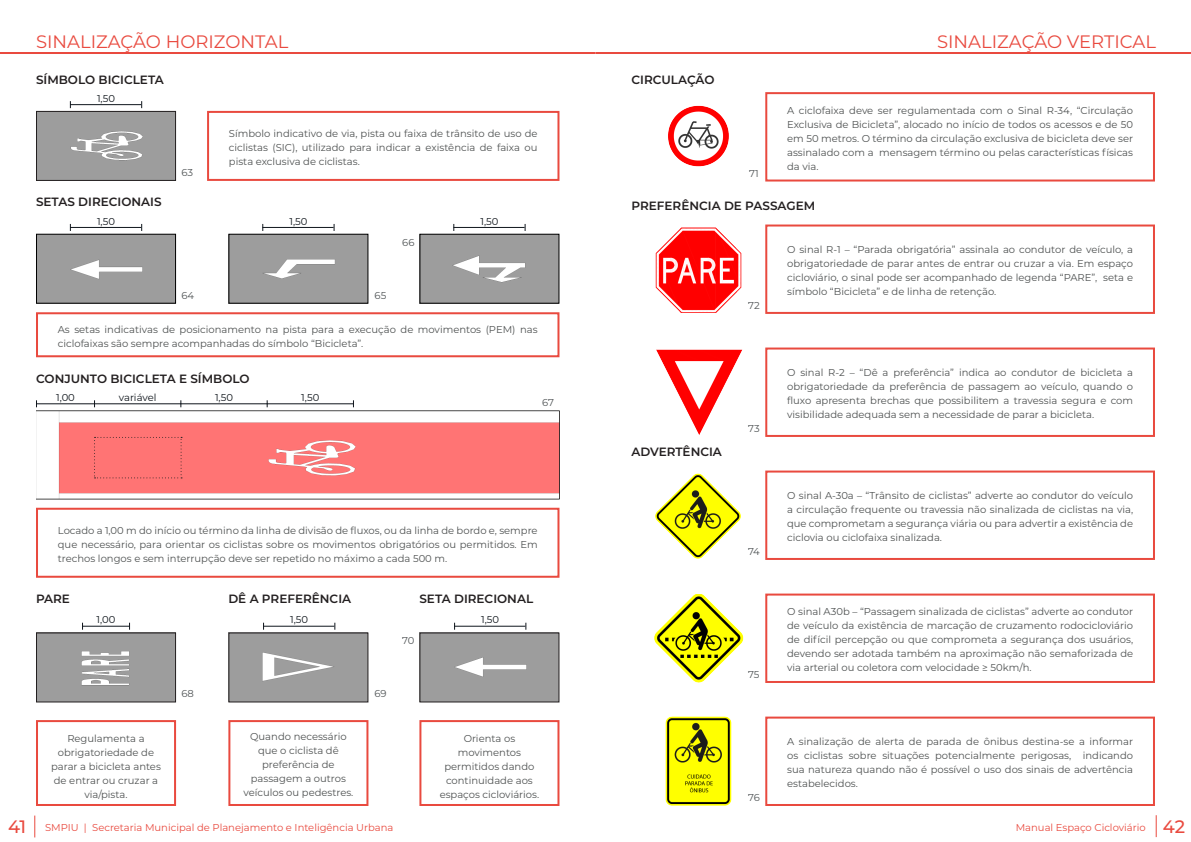
<style>
.page{position:relative;width:1191px;height:842px;background:#fff}
.page>*{position:absolute;margin:0;border:0;box-sizing:border-box;transform-origin:0 0}
.Cabeçalho{font:18px "Montserrat";color:#e94a3f}
.t1{font:500 18px "Montserrat";color:#e94a3f}
.Subtitulo_corpo{font:600 12px "Montserrat";color:#231f20}
.t2{font:10px/14px "Montserrat";color:#4f5252;text-align:justify}
.Rodapé_Texto{font:10px "Montserrat";color:#e94a3f}
.t3{font:10px "Montserrat";color:#0e141a}
.Cotas_Imagens{font:10px "Montserrat";color:#515557}
</style>
<div class="page">
<hr style="left:0;top:52px;width:595px;height:2px;background:#e94a3f">
<svg style="left:34px;top:815px;width:1px;height:22px"></svg>
<div style="left:36px;top:508px;width:523px;height:70px;border:2px solid #e94a3f"></div>
<img style="left:36px;top:411px;width:523px;height:88px">
<div style="left:94px;top:437px;width:88px;height:41px;background:#ff7474"></div>
<hr style="left:267px;top:403px;width:87px;height:1px;background:#0f151c">
<hr style="left:180px;top:403px;width:87px;height:1px;background:#0f151c">
<hr style="left:94px;top:403px;width:87px;height:1px;background:#0f151c">
<hr style="left:36px;top:403px;width:59px;height:1px;background:#0f151c">
<div style="left:36px;top:312px;width:523px;height:45px;border:2px solid #e94a3f"></div>
<div style="left:38px;top:236px;width:136px;height:66px;background:#9d9d9d"></div>
<div style="left:36px;top:234px;width:140px;height:70px;border:1px solid #000"></div>
<hr style="left:70px;top:227px;width:71px;height:1px;background:#0f151c">
<div style="left:230px;top:236px;width:136px;height:66px;background:#9d9d9d"></div>
<div style="left:228px;top:234px;width:140px;height:70px;border:1px solid #000"></div>
<hr style="left:262px;top:227px;width:71px;height:1px;background:#0f151c">
<img style="left:421px;top:236px;width:136px;height:66px">
<div style="left:419px;top:234px;width:140px;height:70px;border:1px solid #000"></div>
<hr style="left:453px;top:227px;width:71px;height:1px;background:#0f151c">
<div style="left:207px;top:111px;width:352px;height:70px;border:2px solid #e94a3f"></div>
<img style="left:38px;top:113px;width:136px;height:66px">
<div style="left:36px;top:111px;width:140px;height:70px;border:1px solid #231f20"></div>
<hr style="left:70px;top:104px;width:71px;height:1px;background:#0f151c">
<div style="left:36px;top:720px;width:140px;height:86px;border:2px solid #e94a3f"></div>
<div style="left:228px;top:720px;width:140px;height:86px;border:2px solid #e94a3f"></div>
<div style="left:419px;top:720px;width:140px;height:86px;border:2px solid #e94a3f"></div>
<img style="left:38px;top:634px;width:136px;height:66px">
<div style="left:36px;top:632px;width:140px;height:70px;border:1px solid #231f20"></div>
<hr style="left:82px;top:626px;width:47px;height:1px;background:#0f151c">
<img style="left:230px;top:634px;width:136px;height:66px">
<div style="left:228px;top:632px;width:140px;height:70px;border:1px solid #231f20"></div>
<hr style="left:263px;top:626px;width:71px;height:1px;background:#0f151c">
<div style="left:421px;top:634px;width:136px;height:66px;background:#9d9d9d"></div>
<hr style="left:454px;top:626px;width:71px;height:1px;background:#0f151c">
<hr style="left:595px;top:52px;width:596px;height:2px;background:#e94a3f">
<svg style="left:1155px;top:815px;width:1px;height:22px"></svg>
<div style="left:765px;top:92px;width:390px;height:90px;border:2px solid #e94a3f"></div>
<img style="left:668px;top:105px;width:61px;height:62px">
<div style="left:765px;top:594px;width:390px;height:89px;border:2px solid #e94a3f"></div>
<img style="left:654px;top:594px;width:90px;height:89px">
<div style="left:765px;top:471px;width:390px;height:89px;border:2px solid #e94a3f"></div>
<img style="left:655px;top:473px;width:86px;height:85px">
<div style="left:765px;top:717px;width:390px;height:89px;border:2px solid #e94a3f"></div>
<img style="left:665px;top:716px;width:67px;height:90px">
<div style="left:765px;top:224px;width:390px;height:90px;border:2px solid #e94a3f"></div>
<div style="left:765px;top:348px;width:390px;height:89px;border:2px solid #e94a3f"></div>
<img style="left:656px;top:350px;width:86px;height:85px">
<img style="left:655px;top:228px;width:87px;height:85px">
<p class="Cabeçalho" style="left:36px;top:30px;width:254px">SINALIZAÇÃO HORIZONTAL</p>
<p class="Subtitulo_corpo" style="left:36px;top:71px;width:129px">SÍMBOLO BICICLETA</p>
<p class="t3" style="left:97px;top:91px;width:20px">1,50</p>
<p class="Subtitulo_corpo" style="left:36px;top:194px;width:127px">SETAS DIRECIONAIS</p>
<p class="Cotas_Imagens" style="left:182px;top:165px;width:12px">63</p>
<p class="t2" style="left:229px;top:126px;width:310px">Símbolo indicativo de via, pista ou faixa de trânsito de uso de ciclistas (SIC), utilizado para indicar a existência de faixa ou pista exclusiva de ciclistas.</p>
<p class="t3" style="left:97px;top:214px;width:20px">1,50</p>
<p class="t3" style="left:289px;top:214px;width:20px">1,50</p>
<p class="t3" style="left:480px;top:214px;width:20px">1,50</p>
<p class="Cotas_Imagens" style="left:402px;top:235px;width:14px">66</p>
<p class="Cotas_Imagens" style="left:181px;top:288px;width:14px">64</p>
<p class="Cotas_Imagens" style="left:374px;top:288px;width:13px">65</p>
<p class="t2" style="left:58px;top:322px;width:481px">As setas indicativas de posicionamento na pista para a execução de movimentos (PEM) nas ciclofaixas são sempre acompanhadas do símbolo “Bicicleta”.</p>
<p class="Subtitulo_corpo" style="left:36px;top:370px;width:215px">CONJUNTO BICICLETA E SÍMBOLO</p>
<p class="t3" style="left:56px;top:391px;width:20px">1,00</p>
<p class="t3" style="left:119px;top:391px;width:39px">variável</p>
<p class="t3" style="left:215px;top:391px;width:20px">1,50</p>
<p class="t3" style="left:301px;top:391px;width:20px">1,50</p>
<p class="Cotas_Imagens" style="left:542px;top:396px;width:13px">67</p>
<p class="Subtitulo_corpo" style="left:631px;top:71px;width:85px">CIRCULAÇÃO</p>
<p class="Cotas_Imagens" style="left:749px;top:166px;width:11px">71</p>
<p class="Cabeçalho" style="left:937px;top:30px;width:220px">SINALIZAÇÃO VERTICAL</p>
<p class="t2" style="left:787px;top:103px;width:347px">A ciclofaixa deve ser regulamentada com o Sinal R-34, “Circulação Exclusiva de Bicicleta”, alocado no início de todos os acessos e de 50 em 50 metros. O término da circulação exclusiva de bicicleta deve ser assinalado com a mensagem término ou pelas características físicas da via.</p>
<p class="Subtitulo_corpo" style="left:631px;top:197px;width:185px">PREFERÊNCIA DE PASSAGEM</p>
<p class="Cotas_Imagens" style="left:748px;top:298px;width:13px">72</p>
<p class="Subtitulo_corpo" style="left:631px;top:443px;width:92px">ADVERTÊNCIA</p>
<p class="Cotas_Imagens" style="left:748px;top:421px;width:12px">73</p>
<p class="t2" style="left:787px;top:242px;width:347px">O sinal R-1 – “Parada obrigatória” assinala ao condutor de veículo, a obrigatoriedade de parar antes de entrar ou cruzar a via. Em espaço cicloviário, o sinal pode ser acompanhado de legenda “PARE”, seta e símbolo “Bicicleta” e de linha de retenção.</p>
<p class="t2" style="left:787px;top:365px;width:347px">O sinal R-2 – “Dê a preferência” indica ao condutor de bicicleta a obrigatoriedade da preferência de passagem ao veículo, quando o fluxo apresenta brechas que possibilitem a travessia segura e com visibilidade adequada sem a necessidade de parar a bicicleta.</p>
<p class="t2" style="left:58px;top:523px;width:481px">Locado a 1,00 m do início ou término da linha de divisão de fluxos, ou da linha de bordo e, sempre que necessário, para orientar os ciclistas sobre os movimentos obrigatórios ou permitidos. Em trechos longos e sem interrupção deve ser repetido no máximo a cada 500 m.</p>
<p class="Subtitulo_corpo" style="left:36px;top:590px;width:35px">PARE</p>
<p class="Subtitulo_corpo" style="left:228px;top:590px;width:124px">DÊ A PREFERÊNCIA</p>
<p class="Subtitulo_corpo" style="left:419px;top:590px;width:115px">SETA DIRECIONAL</p>
<p class="t3" style="left:97px;top:613px;width:20px">1,00</p>
<p class="t3" style="left:290px;top:613px;width:20px">1,50</p>
<p class="t3" style="left:481px;top:613px;width:20px">1,50</p>
<p class="Cotas_Imagens" style="left:402px;top:634px;width:14px">70</p>
<p class="Cotas_Imagens" style="left:181px;top:687px;width:14px">68</p>
<p class="Cotas_Imagens" style="left:374px;top:687px;width:14px">69</p>
<p class="Cotas_Imagens" style="left:748px;top:544px;width:13px">74</p>
<p class="Cotas_Imagens" style="left:748px;top:667px;width:13px">75</p>
<p class="t2" style="left:787px;top:488px;width:347px">O sinal A-30a – “Trânsito de ciclistas” adverte ao condutor do veículo a circulação frequente ou travessia não sinalizada de ciclistas na via, que comprometam a segurança viária ou para advertir a existência de ciclovia ou ciclofaixa sinalizada.</p>
<p class="t2" style="left:787px;top:604px;width:347px">O sinal A30b – “Passagem sinalizada de ciclistas” adverte ao condutor de veículo da existência de marcação de cruzamento rodocicloviário de difícil percepção ou que comprometa a segurança dos usuários, devendo ser adotada também na aproximação não semaforizada de via arterial ou coletora com velocidade ≥ 50km/h.</p>
<p class="t1" style="left:8px;top:814px;width:20px">41</p>
<p class="t2" style="left:51px;top:731px;width:111px;text-align:center">Regulamenta a obrigatoriedade de parar a bicicleta antes de entrar ou cruzar a via/pista.</p>
<p class="t2" style="left:243px;top:729px;width:111px;text-align:center">Quando necessário que o ciclista dê preferência de passagem a outros veículos ou pedestres.</p>
<p class="t2" style="left:440px;top:731px;width:101px;text-align:center">Orienta os movimentos permitidos dando continuidade aos espaços cicloviários.</p>
<p class="Cotas_Imagens" style="left:748px;top:790px;width:13px">76</p>
<p class="t2" style="left:787px;top:734px;width:347px">A sinalização de alerta de parada de ônibus destina-se a informar os ciclistas sobre situações potencialmente perigosas, indicando sua natureza quando não é possível o uso dos sinais de advertência estabelecidos.</p>
<p class="Rodapé_Texto" style="left:45px;top:821px;width:350px">SMPIU | Secretaria Municipal de Planejamento e Inteligência Urbana</p>
<p class="Rodapé_Texto" style="left:1015px;top:820px;width:131px">Manual Espaço Cicloviário</p>
<p class="t1" style="left:1162px;top:814px;width:24px">42</p>
</div>
